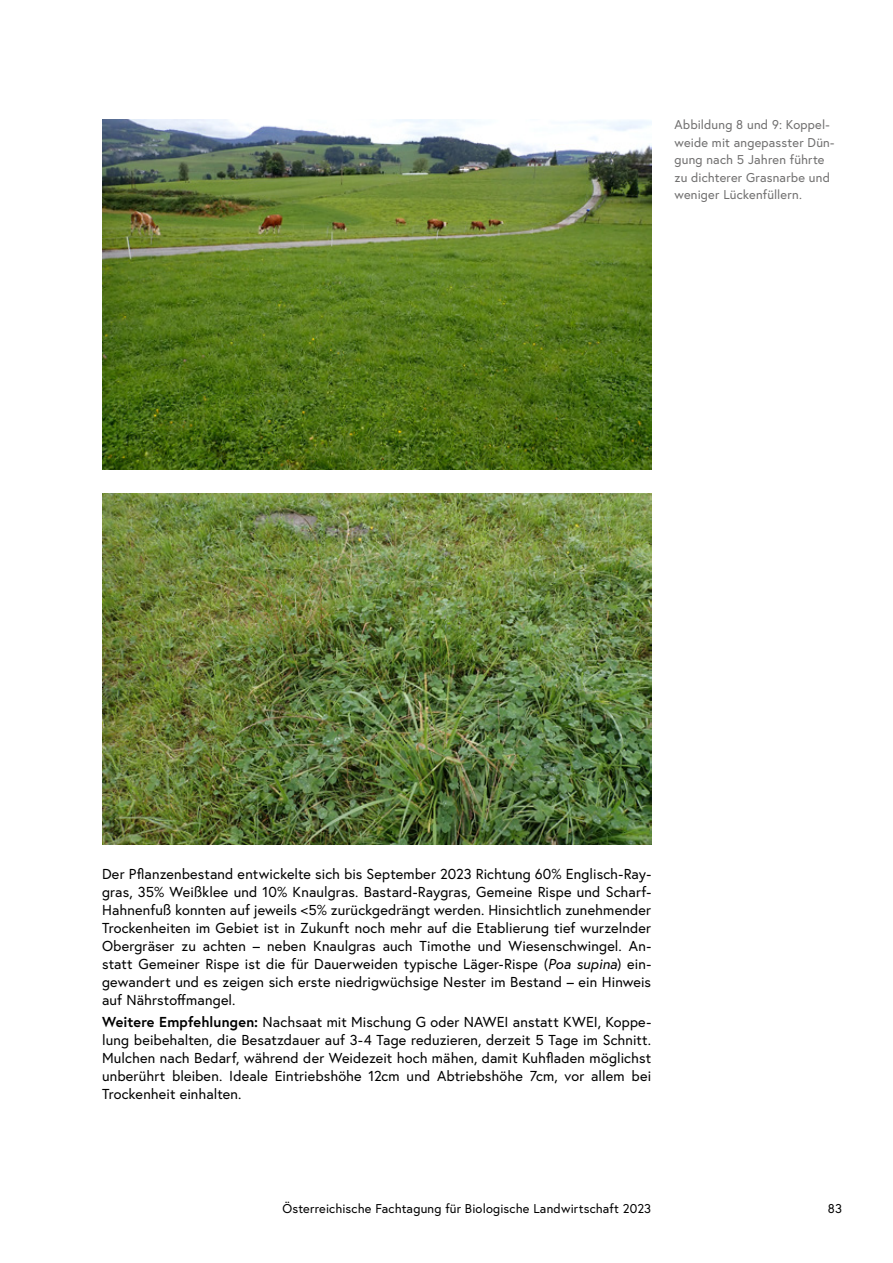
<style>
.page{position:relative;width:893px;height:1263px;background:#fff}
.page>*{position:absolute;margin:0;border:0;box-sizing:border-box;transform-origin:0 0}
.t1{font:14.4px/18px "Europa Austria";letter-spacing:.01em;color:#000;text-align:justify}
.t2{font:12.75px/17.5px "Europa Austria";letter-spacing:.015em;color:#706f6f}
.t3{font:12.75px "Europa Austria";letter-spacing:.015em;color:#000}
.s1{font-style:italic}
.s2{font-weight:700}
</style>
<div class="page">
<img style="left:102px;top:493px;width:549px;height:351px">
<img style="left:102px;top:119px;width:549px;height:351px">
<p class="t2" style="left:674px;top:116px;width:162px">Abbildung 8 und 9: Koppel&shy;weide mit angepasster Dün&shy;gung nach 5 Jahren führte zu dichterer Grasnarbe und weniger Lückenfüllern.</p>
<p class="t1" style="left:102px;top:864px;width:551px">Der Pflanzenbestand entwickelte sich bis September 2023 Richtung 60% Englisch-Ray&shy;gras, 35% Weißklee und 10% Knaulgras. Bastard-Raygras, Gemeine Rispe und Scharf-Hahnenfuß konnten auf jeweils &lt;5% zurückgedrängt werden. Hinsichtlich zunehmender Trockenheiten im Gebiet ist in Zukunft noch mehr auf die Etablierung tief wurzelnder Obergräser zu achten – neben Knaulgras auch Timothe und Wiesenschwingel. An&shy;statt Gemeiner Rispe ist die für Dauerweiden typische Läger-Rispe (<span class="s1">Poa supina</span>) ein&shy;gewandert und es zeigen sich erste niedrigwüchsige Nester im Bestand – ein Hinweis auf Nährstoffmangel.</p>
<p class="t1" style="left:102px;top:1013px;width:551px"><span class="s2">Weitere Empfehlungen:</span> Nachsaat mit Mischung G oder NAWEI anstatt KWEI, Koppe&shy;lung beibehalten, die Besatzdauer auf 3-4 Tage reduzieren, derzeit 5 Tage im Schnitt.<br>Mulchen nach Bedarf, während der Weidezeit hoch mähen, damit Kuhfladen möglichst unberührt bleiben. Ideale Eintriebshöhe 12cm und Abtriebshöhe 7cm, vor allem bei Trockenheit einhalten.</p>
<p class="t3" style="left:282px;top:1200px;width:370px">Österreichische Fachtagung für Biologische Landwirtschaft 2023</p>
<p class="t3" style="left:828px;top:1200px;width:16px">83</p>
</div>
